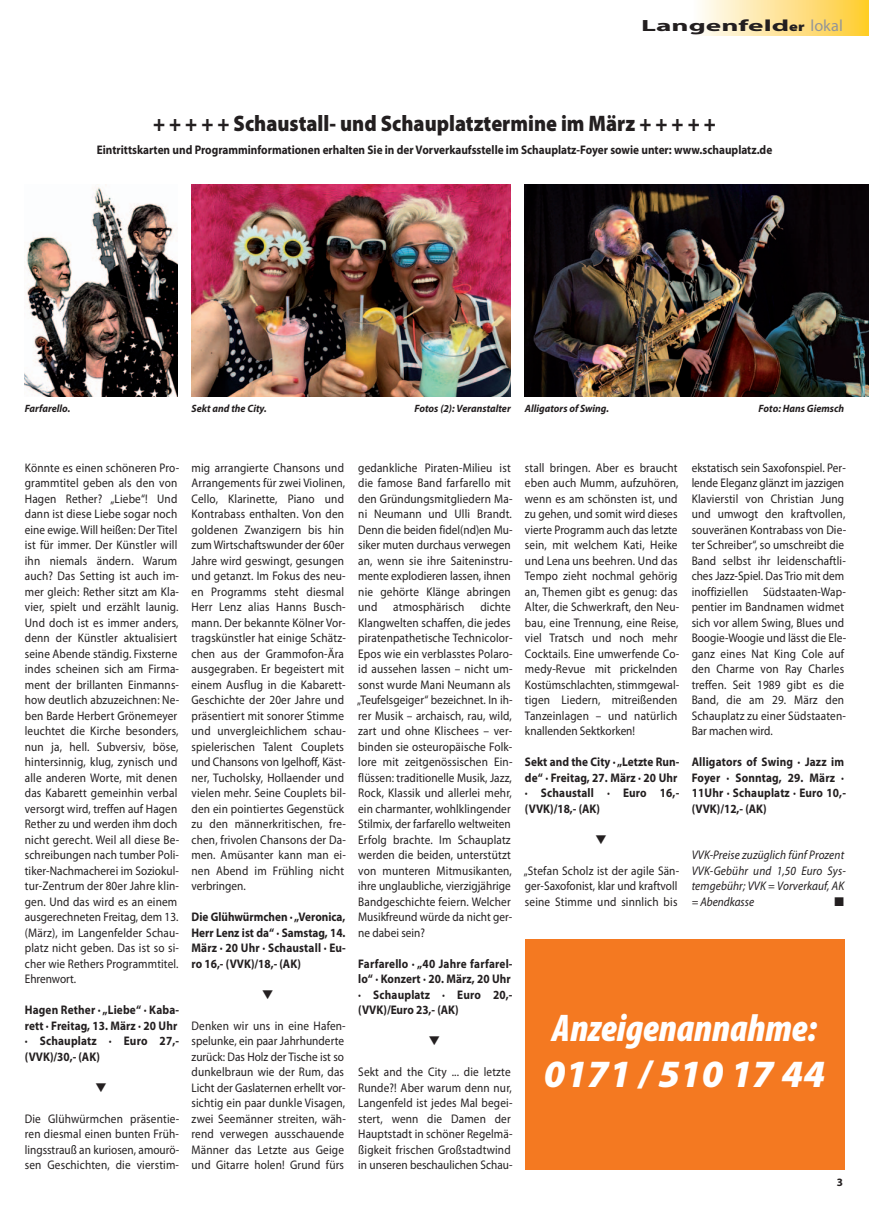
<style>
.page{position:relative;width:869px;height:1205px;background:#fff}
.page>*{position:absolute;margin:0;border:0;box-sizing:border-box;transform-origin:0 0}
.t1{font:italic 900 condensed 38.75px "Myriad Pro";color:#fff}
.t2{font:italic 900 38.75px "Myriad Pro";color:#fff}
.t3{font:900 22.5px "Myriad Pro";color:#231f20;scale:.9 1}
.t4{font:700 16.25px "Myriad Pro";color:#231f20;scale:1.8 1}
.t5{font:12.5px/15.5px "Myriad Pro";letter-spacing:.015em;color:#231f20;scale:.9 1}
.t6{font:700 12.5px/15.5px "Myriad Pro";letter-spacing:.005em;color:#231f20;scale:.9 1}
.t7{font:italic 12.5px/15.5px "Myriad Pro";letter-spacing:.01em;color:#231f20;scale:.9 1}
.t8{font:12.5px "Zapf Dingbats ITC";color:#231f20}
.t9{font:italic 700 10.62px "Myriad Pro";color:#231f20;scale:.95 1}
.s1{font-weight:900;font-size:13px}
.s2{font-weight:400;color:#939598}
</style>
<div class="page">
<div style="left:691px;top:0;width:177px;height:35px;background:linear-gradient(to right,#fefdff,#ffcc32)"></div>
<img style="left:191px;top:184px;width:319px;height:213px">
<img style="left:25px;top:184px;width:152px;height:213px">
<img style="left:524px;top:184px;width:344px;height:213px">
<div style="left:524px;top:939px;width:319px;height:230px;background:#f47921"></div>
<h3 class="t4" style="left:641px;top:20px;width:113px">Langenfeld<span class="s1">er</span> <span class="s2">lokal</span></h3>
<h2 class="t3" style="left:153px;top:115px;width:626px">+ + + + + Schaustall- und Schauplatztermine im März + + + + +</h2>
<p class="t6" style="left:97px;top:144px;width:751px">Eintrittskarten und Programminformationen erhalten Sie in der Vorverkaufsstelle im Schauplatz-Foyer sowie unter: www.schauplatz.de</p>
<p class="t9" style="left:25px;top:404px;width:49px">Farfarello.</p>
<p class="t9" style="left:191px;top:404px;width:81px">Sekt and the City.</p>
<p class="t9" style="left:414px;top:404px;width:103px">Fotos (2): Veranstalter</p>
<p class="t9" style="left:524px;top:404px;width:90px">Alligators of Swing.</p>
<p class="t9" style="left:758px;top:404px;width:91px">Foto: Hans Giemsch</p>
<p class="t5" style="left:25px;top:461px;width:173px">Könnte es einen schöneren Pro&shy;grammtitel geben als den von<br>Hagen Rether? „Liebe“! Und dann ist diese Liebe sogar noch eine ewige. Will heißen: Der Titel ist für immer. Der Künstler will ihn niemals ändern. Warum auch? Das Setting ist auch im&shy;mer gleich: Rether sitzt am Kla&shy;vier, spielt und erzählt launig.<br>Und doch ist es immer anders, denn der Künstler aktualisiert seine Abende ständig. Fixsterne indes scheinen sich am Firma&shy;ment der brillanten Einmanns&shy;how deutlich abzuzeichnen: Ne&shy;ben Barde Herbert Grönemeyer leuchtet die Kirche besonders, nun ja, hell. Subversiv, böse, hintersinnig, klug, zynisch und alle anderen Worte, mit denen das Kabarett gemeinhin verbal versorgt wird, treffen auf Hagen<br>Rether zu und werden ihm doch nicht gerecht. Weil all diese Be&shy;schreibungen nach tumber Poli&shy;tiker-Nachmacherei im Soziokul&shy;tur-Zentrum der 80er Jahre klin&shy;gen. Und das wird es an einem ausgerechneten Freitag, dem 13. (März), im Langenfelder Schau&shy;platz nicht geben. Das ist so si&shy;cher wie Rethers Programmtitel.<br>Ehrenwort.</p>
<p class="t6" style="left:25px;top:1003px;width:173px">Hagen Rether · „Liebe“ · Kaba&shy;rett · Freitag, 13. März · 20 Uhr · Schauplatz · Euro 27,- (VVK)/30,- (AK)</p>
<p class="t5" style="left:25px;top:1112px;width:173px;text-align:justify">Die Glühwürmchen präsentie&shy;ren diesmal einen bunten Früh&shy;lingsstrauß an kuriosen, amourö&shy;sen Geschichten, die vierstim-</p>
<p class="t5" style="left:191px;top:461px;width:173px">mig arrangierte Chansons und<br>Arrangements für zwei Violinen,<br>Cello, Klarinette, Piano und<br>Kontrabass enthalten. Von den goldenen Zwanzigern bis hin zum Wirtschaftswunder der 60er<br>Jahre wird geswingt, gesungen und getanzt. Im Fokus des neu&shy;en Programms steht diesmal<br>Herr Lenz alias Hanns Busch&shy;mann. Der bekannte Kölner Vor&shy;tragskünstler hat einige Schätz&shy;chen aus der Grammofon-Ära ausgegraben. Er begeistert mit einem Ausflug in die Kabarett-<br>Geschichte der 20er Jahre und präsentiert mit sonorer Stimme und unvergleichlichem schau&shy;spielerischen Talent Couplets und Chansons von Igelhoff, Käst&shy;ner, Tucholsky, Hollaender und vielen mehr. Seine Couplets bil&shy;den ein pointiertes Gegenstück zu den männerkritischen, fre&shy;chen, frivolen Chansons der Da&shy;men. Amüsanter kann man ei&shy;nen Abend im Frühling nicht verbringen.</p>
<p class="t6" style="left:191px;top:910px;width:173px;text-align:justify">Die Glühwürmchen · „Veronica, Herr Lenz ist da“ · Samstag, 14.<br>März · 20 Uhr · Schaustall · Eu&shy;ro 16,- (VVK)/18,- (AK)</p>
<p class="t5" style="left:191px;top:1019px;width:173px">Denken wir uns in eine Hafen&shy;spelunke, ein paar Jahrhunderte zurück: Das Holz der Tische ist so dunkelbraun wie der Rum, das<br>Licht der Gaslaternen erhellt vor&shy;sichtig ein paar dunkle Visagen, zwei Seemänner streiten, wäh&shy;rend verwegen ausschauende<br>Männer das Letzte aus Geige und Gitarre holen! Grund fürs</p>
<p class="t5" style="left:358px;top:461px;width:173px">gedankliche Piraten-Milieu ist die famose Band farfarello mit den Gründungsmitgliedern Ma&shy;ni Neumann und Ulli Brandt.<br>Denn die beiden fidel(nd)en Mu&shy;siker muten durchaus verwegen an, wenn sie ihre Saiteninstru&shy;mente explodieren lassen, ihnen nie gehörte Klänge abringen und</p>
<p class="t5" style="left:357px;top:600px;width:174px;text-indent:123px">dichte<br>Klangwelten schaffen, die jedes piratenpathetische Technicolor-<br>Epos wie ein verblasstes Polaro&shy;id aussehen lassen – nicht um&shy;sonst wurde Mani Neumann als „Teufelsgeiger“ bezeichnet. In ih&shy;rer Musik – archaisch, rau, wild, zart und ohne Klischees – ver&shy;binden sie osteuropäische Folk&shy;lore mit zeitgenössischen Ein&shy;flüssen: traditionelle Musik, Jazz,<br>Rock, Klassik und allerlei mehr, ein charmanter, wohlklingender<br>Stilmix, der farfarello weltweiten<br>Erfolg brachte. Im Schauplatz werden die beiden, unterstützt von munteren Mitmusikanten, ihre unglaubliche, vierzigjährige<br>Bandgeschichte feiern. Welcher<br>Musikfreund würde da nicht ger&shy;ne dabei sein?</p>
<p class="t6" style="left:358px;top:957px;width:173px">Farfarello · „40 Jahre farfarel&shy;lo“ · Konzert · 20. März, 20 Uhr · Schauplatz · Euro 20,- (VVK)/Euro 23,- (AK)</p>
<p class="t5" style="left:393px;top:600px;width:81px">atmosphärisch</p>
<p class="t5" style="left:358px;top:1065px;width:173px">Sekt and the City ... die letzte<br>Runde?! Aber warum denn nur,<br>Langenfeld ist jedes Mal begei&shy;stert, wenn die Damen der<br>Hauptstadt in schöner Regelmä&shy;ßigkeit frischen Großstadtwind in unseren beschaulichen Schau-</p>
<p class="t5" style="left:524px;top:461px;width:173px">stall bringen. Aber es braucht eben auch Mumm, aufzuhören, wenn es am schönsten ist, und zu gehen, und somit wird dieses vierte Programm auch das letzte sein, mit welchem Kati, Heike und Lena uns beehren. Und das<br>Tempo zieht nochmal gehörig an, Themen gibt es genug: das<br>Alter, die Schwerkraft, den Neu&shy;bau, eine Trennung, eine Reise, viel Tratsch und noch mehr<br>Cocktails. Eine umwerfende Co&shy;medy-Revue mit prickelnden<br>Kostümschlachten, stimmgewal&shy;tigen Liedern, mitreißenden<br>Tanzeinlagen – und natürlich knallenden Sektkorken!</p>
<p class="t6" style="left:524px;top:755px;width:173px">Sekt and the City · „Letzte Run&shy;de“ · Freitag, 27. März · 20 Uhr · Schaustall · Euro 16,- (VVK)/18,- (AK)</p>
<p class="t5" style="left:523px;top:864px;width:174px">„Stefan Scholz ist der agile Sän&shy;ger-Saxofonist, klar und kraftvoll seine Stimme und sinnlich bis</p>
<p class="t5" style="left:691px;top:461px;width:173px">ekstatisch sein Saxofonspiel. Per&shy;lende Eleganz glänzt im jazzigen<br>Klavierstil von Christian Jung und umwogt den kraftvollen, souveränen Kontrabass von Die&shy;ter Schreiber“, so umschreibt die<br>Band selbst ihr leidenschaftli&shy;ches Jazz-Spiel. Das Trio mit dem inoffiziellen Südstaaten-Wap&shy;pentier im Bandnamen widmet sich vor allem Swing, Blues und<br>Boogie-Woogie und lässt die Ele&shy;ganz eines Nat King Cole auf den Charme von Ray Charles treffen. Seit 1989 gibt es die<br>Band, die am 29. März den<br>Schauplatz zu einer Südstaaten-<br>Bar machen wird.</p>
<p class="t6" style="left:691px;top:755px;width:173px">Alligators of Swing · Jazz im<br>Foyer · Sonntag, 29. März ·<br>11Uhr · Schauplatz · Euro 10,- (VVK)/12,- (AK)</p>
<p class="t7" style="left:691px;top:848px;width:173px">VVK-Preise zuzüglich fünf Prozent<br>VVK-Gebühr und 1,50 Euro Sys&shy;temgebühr; VVK = Vorverkauf, AK = Abendkasse</p>
<p class="t8" style="left:834px;top:897px;width:11px">■</p>
<h1 class="t1" style="left:552px;top:1005px;width:266px">Anzeigenannahme:</h1>
<h1 class="t2" style="left:543px;top:1051px;width:282px">0171 / 510 17 44</h1>
</div>
